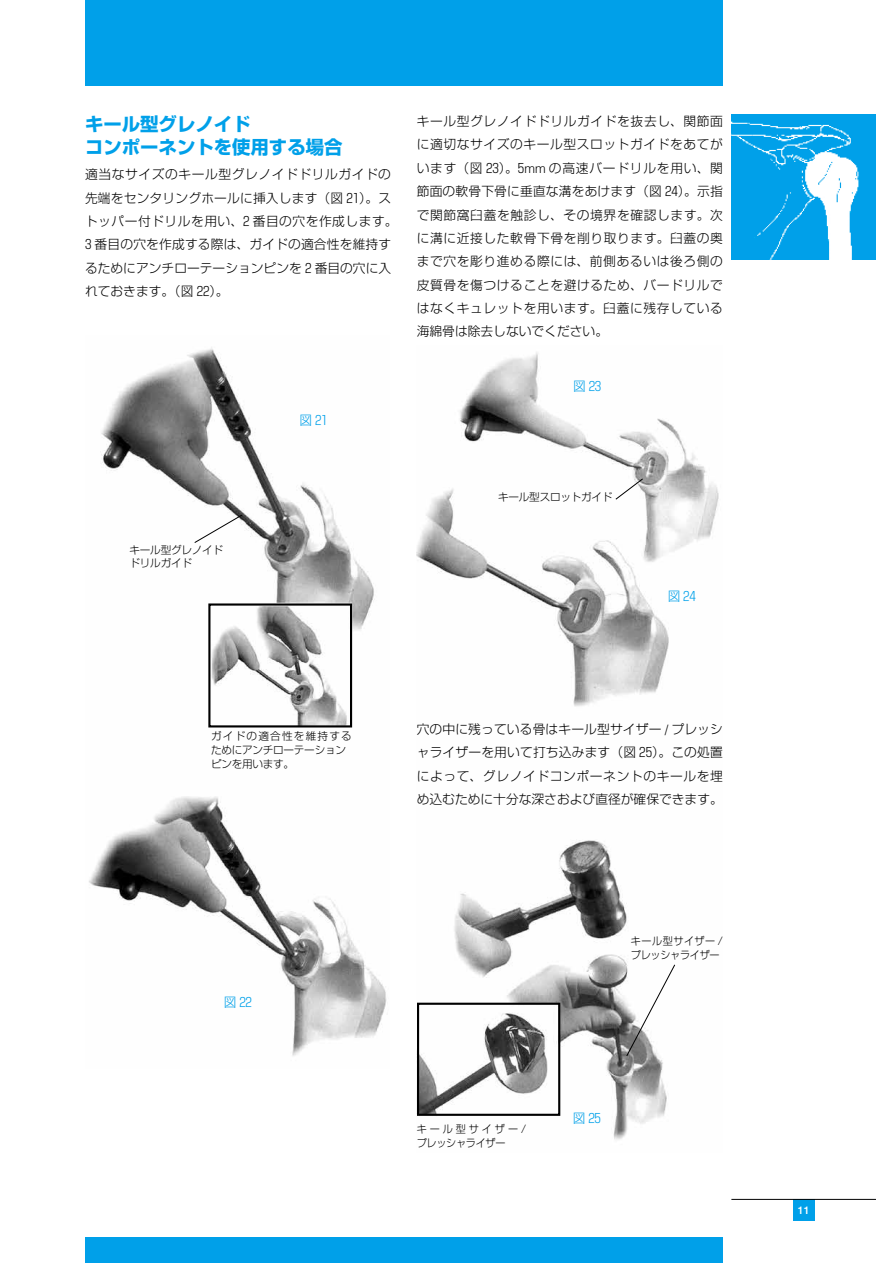
<style>
.page{position:relative;width:893px;height:1263px;background:#fff}
.page>*{position:absolute;margin:0;border:0;box-sizing:border-box;transform-origin:0 0}
.t1{font:700 18.45px/23.4px "Shin Go Pro";color:#00a0e9}
.t2{font:300 12.75px/23.4px "Shin Go Pro";letter-spacing:.015em;color:#000;text-align:justify}
.t3{font:12.75px "Shingo L No";letter-spacing:-.025em;color:#00a0e9}
.t4{font:300 10.65px/13.8px "Shin Go Pro";letter-spacing:-.025em;color:#000}
.t5{font:300 10.65px/13.8px "Shin Go Pro";letter-spacing:-.025em;color:#000;scale:.95 1}
.t6{font:500 10.65px "Helvetica Neue";color:#fff}
.s1{font-family:"Shingo L No";font-weight:400}
.s2{font-family:"Shin Go Pro";font-weight:300}
.s3{font-family:"Helvetica"}
</style>
<div class="page">
<img style="left:731px;top:115px;width:145px;height:144px">
<div style="left:793px;top:1200px;width:21px;height:21px;background:#00a0e9"></div>
<hr style="left:731px;top:1199px;width:145px;height:1px;background:#000">
<div style="left:85px;top:0;width:638px;height:85px;background:#00a0e9"></div>
<div style="left:85px;top:1237px;width:638px;height:26px;background:#00a0e9"></div>
<img style="left:417px;top:352px;width:302px;height:788px">
<svg style="left:615px;top:478px;width:29px;height:22px"></svg>
<svg style="left:626px;top:964px;width:50px;height:93px"></svg>
<div style="left:417px;top:1003px;width:143px;height:113px;border:2px solid #000"></div>
<img style="left:89px;top:347px;width:298px;height:709px">
<svg style="left:194px;top:514px;width:49px;height:30px"></svg>
<div style="left:208px;top:603px;width:144px;height:124px;border:2px solid #000"></div>
<h1 class="t1" style="left:85px;top:110px;width:259px">キール型グレノイド<br>コンポーネントを使用する場合</h1>
<p class="t2" style="left:85px;top:161px;width:314px;text-align:left">適当なサイズのキール型グレノイドドリルガイドの先端をセンタリングホールに挿入します（図 <span class="s1">21</span>）。ストッパー付ドリルを用い、<span class="s1">2</span> 番目の穴を作成します。<br><span class="s1">3</span> 番目の穴を作成する際は、ガイドの適合性を維持するためにアンチローテーションピンを <span class="s1">2</span> 番目の穴に入れておきます。（図 <span class="s1">22</span>）。</p>
<p class="t4" style="left:130px;top:541px;width:95px">キール型グレノイドドリルガイド</p>
<p class="t3" style="left:299px;top:414px;width:30px"><span class="s2">図</span> 21</p>
<p class="t2" style="left:417px;top:108px;width:308px">キール型グレノイドドリルガイドを抜去し、関節面に適切なサイズのキール型スロットガイドをあてがいます（図 <span class="s1">23</span>）。<span class="s1">5</span><span class="s3">mm</span> の高速バードリルを用い、関節面の軟骨下骨に垂直な溝をあけます（図 <span class="s1">24</span>）。示指で関節窩臼蓋を触診し、その境界を確認します。次に溝に近接した軟骨下骨を削り取ります。臼蓋の奥まで穴を彫り進める際には、前側あるいは後ろ側の皮質骨を傷つけることを避けるため、バードリルではなくキュレットを用います。臼蓋に残存している海綿骨は除去しないでください。</p>
<p class="t3" style="left:573px;top:380px;width:30px"><span class="s2">図</span> 23</p>
<p class="t4" style="left:498px;top:489px;width:116px">キール型スロットガイド</p>
<p class="t3" style="left:668px;top:590px;width:30px"><span class="s2">図</span> 24</p>
<p class="t4" style="left:211px;top:728px;width:142px">ガイドの適合性を維持するためにアンチローテーションピンを用います。</p>
<p class="t2" style="left:417px;top:716px;width:308px">穴の中に残っている骨はキール型サイザー <span class="s3">/</span> プレッシャライザーを用いて打ち込みます（図 <span class="s1">25</span>）。この処置によって、グレノイドコンポーネントのキールを埋め込むために十分な深さおよび直径が確保できます。</p>
<p class="t3" style="left:224px;top:996px;width:30px"><span class="s2">図</span> 22</p>
<p class="t5" style="left:631px;top:933px;width:98px">キール型サイザー /プレッシャライザー</p>
<p class="t5" style="left:417px;top:1121px;width:117px">キール型サイザー/プレッシャライザー</p>
<p class="t3" style="left:573px;top:1112px;width:30px"><span class="s2">図</span> 25</p>
<p class="t6" style="left:798px;top:1202px;width:13px">11</p>
</div>
